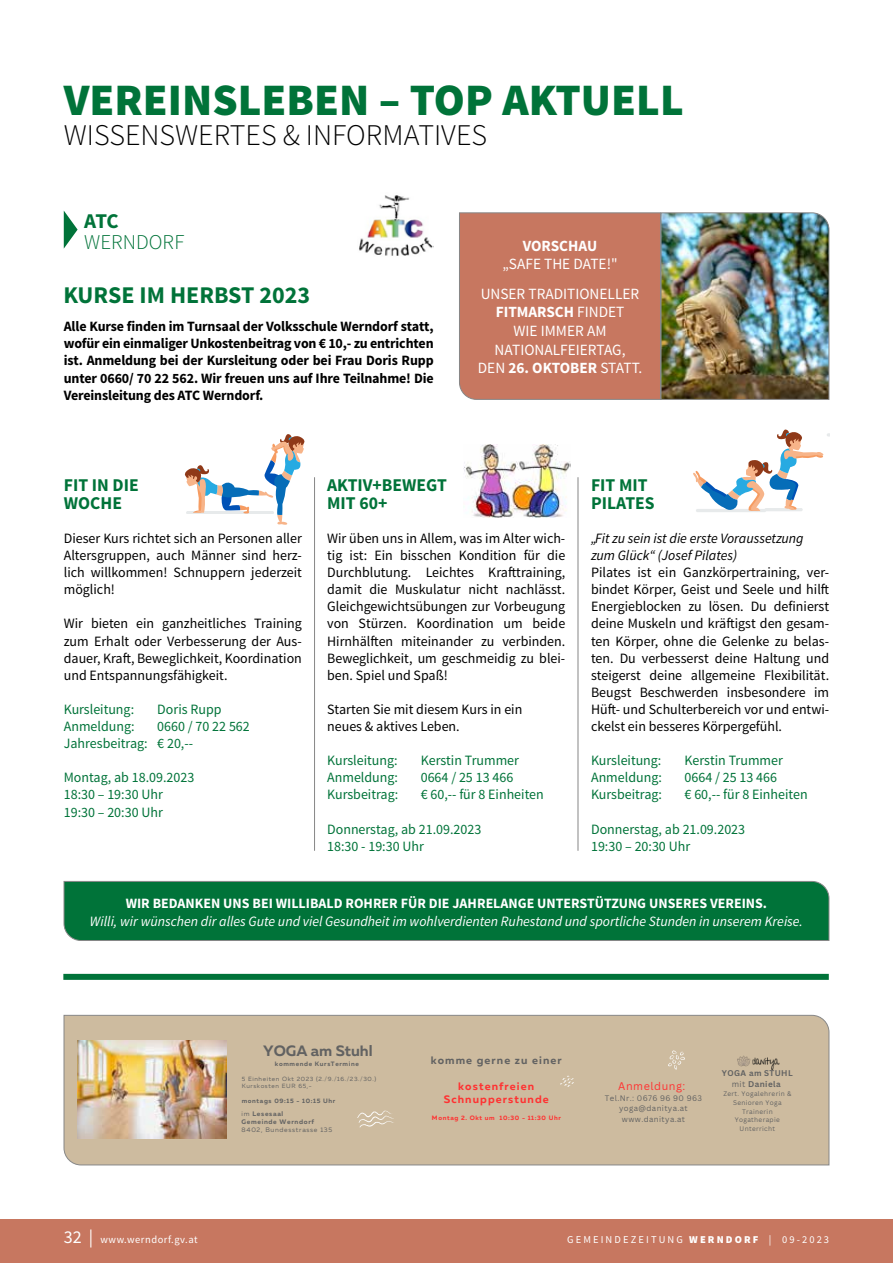
<style>
.page{position:relative;width:893px;height:1263px;background:#fff}
.page>*{position:absolute;margin:0;border:0;box-sizing:border-box;transform-origin:0 0}
.t1{font:900 45px "Source Sans Pro";color:#007339}
.t2{font:300 30px "Source Sans Pro";color:#000}
.t3{font:700 24px "Source Sans Pro";color:#007339}
.t4{font:300 21px "Source Sans Pro";color:#007339}
.t5{font:700 21px "Source Sans Pro";color:#007339}
.t6{font:700 18px/18px "Source Sans Pro";color:#007339}
.t7{font:15.6px/18.8px "Source Sans Pro";color:#fff;text-align:center}
.t8{font:700 15.6px "Source Sans Pro";color:#fff}
.t9{font:700 15px "Muller";color:#626262}
.t10{font:14.25px/17.1px "Source Sans Pro";color:#000;text-align:justify}
.t11{font:14.25px/17.1px "Source Sans Pro";color:#007339}
.t12{font:700 14.25px/17.1px "Source Sans Pro";letter-spacing:-.01em;color:#000;text-align:justify}
.t13{font:italic 14.25px "Source Sans Pro";color:#fff}
.t14{font:700 14.25px "Source Sans Pro";color:#fff}
.t15{font:italic 14.25px/17.1px "Source Sans Pro";color:#000}
.t16{font:700 10.8px/13px "Muller";letter-spacing:.1em;color:#ff3131;text-align:center}
.t17{font:700 10.8px "Muller";letter-spacing:.1em;color:#626262}
.t18{font:10.8px "Canva Sans";letter-spacing:.05em;color:#ff3131}
.t19{font:10.5px "Source Sans Pro";letter-spacing:.2em;color:#fff}
.t20{font:10.5px "Source Sans Pro";letter-spacing:.05em;color:#fff}
.t21{font:700 8.1px/10.8px "Canva Sans";letter-spacing:.05em;color:#626262;text-align:center}
.t22{font:7.8px/10.2px "Canva Sans";letter-spacing:.05em;color:#626262;text-align:center}
.t23{font:700 6.6px/7.8px "Muller";letter-spacing:.1em;color:#626262}
.t24{font:6.6px "Muller";letter-spacing:.1em;color:#626262}
.t25{font:6.45px/8.7px "Canva Sans";letter-spacing:.05em;color:#626262;text-align:center}
.t26{font:700 6.3px "Muller";letter-spacing:.1em;color:#626262}
.t27{font:700 6.3px "Muller";letter-spacing:.1em;color:#ff3131}
.t28{font:6.15px/7.2px "Muller";letter-spacing:.1em;color:#626262}
.s1{font-weight:700}
.s2{font-weight:400}
.s3{font-size:18px}
.s4{font-weight:900}
</style>
<div class="page">
<div style="left:0;top:1219px;width:893px;height:44px;background:#c77760"></div>
<div style="left:64px;top:881px;width:765px;height:60px;background:#007339"></div>
<img style="left:464px;top:445px;width:107px;height:73px">
<hr style="left:314px;top:477px;width:1px;height:374px;background:#878787">
<hr style="left:578px;top:477px;width:1px;height:374px;background:#878787">
<svg style="left:64px;top:211px;width:14px;height:37px"></svg>
<img style="left:359px;top:195px;width:75px;height:61px">
<svg style="left:184px;top:434px;width:121px;height:91px"></svg>
<hr style="left:696px;top:509px;width:70px;height:3px;background:#e7eaeb;border-radius:2px">
<svg style="left:693px;top:429px;width:136px;height:82px"></svg>
<svg style="left:64px;top:1015px;width:765px;height:150px"></svg>
<div style="left:63px;top:974px;width:766px;height:6px;background:#007339"></div>
<img style="left:459px;top:212px;width:370px;height:188px">
<h1 class="t1" style="left:64px;top:70px;width:622px">VEREINSLEBEN – TOP AKTUELL</h1>
<h2 class="t2" style="left:64px;top:116px;width:425px">WISSENSWERTES &amp; INFORMATIVES</h2>
<h3 class="t5" style="left:84px;top:207px;width:36px">ATC</h3>
<h3 class="t4" style="left:84px;top:229px;width:102px">WERNDORF</h3>
<h3 class="t3" style="left:63px;top:279px;width:248px">KURSE IM HERBST 2023</h3>
<p class="t12" style="left:64px;top:318px;width:371px">Alle Kurse finden im Turnsaal der Volksschule Werndorf statt, wofür ein einmaliger Unkostenbeitrag von € 10,- zu entrichten ist. Anmeldung bei der Kursleitung oder bei Frau Doris Rupp unter 0660/ 70 22 562. Wir freuen uns auf Ihre Teilnahme! Die Vereinsleitung des ATC Werndorf.</p>
<p class="t8" style="left:523px;top:235px;width:76px">VORSCHAU</p>
<p class="t7" style="left:481px;top:250px;width:160px;line-height:29.2px">„SAFE THE DATE!"<br>UNSER TRADITIONELLER</p>
<p class="t7" style="left:478px;top:303px;width:166px"><span class="s1">FITMARSCH</span> FINDET<br>WIE IMMER AM<br>NATIONALFEIERTAG,<br>DEN <span class="s1">26. OKTOBER</span> STATT.</p>
<p class="t6" style="left:64px;top:476px;width:76px">FIT IN DIE<br>WOCHE</p>
<p class="t10" style="left:64px;top:530px;width:240px">Dieser Kurs richtet sich an Personen aller Altersgruppen, auch Männer sind herz&shy;lich willkommen! Schnuppern jederzeit möglich!</p>
<p class="t10" style="left:64px;top:615px;width:240px">Wir bieten ein ganzheitliches Training zum Erhalt oder Verbesserung der Aus&shy;dauer, Kraft, Beweglichkeit, Koordination und Entspannungsfähigkeit.</p>
<p class="t11" style="left:64px;top:701px;width:72px">Kursleitung:</p>
<p class="t11" style="left:157px;top:701px;width:66px">Doris Rupp</p>
<p class="t11" style="left:64px;top:718px;width:72px">Anmeldung:</p>
<p class="t11" style="left:64px;top:718px;width:188px;text-indent:94px">0660 / 70 22 562<br>Jahresbeitrag: € 20,--</p>
<p class="t11" style="left:64px;top:769px;width:132px">Montag, ab 18.09.2023<br>18:30 – 19:30 Uhr<br>19:30 – 20:30 Uhr</p>
<p class="t6" style="left:327px;top:476px;width:121px">AKTIV+BEWEGT<br>MIT 60+</p>
<p class="t10" style="left:327px;top:530px;width:240px">Wir üben uns in Allem, was im Alter wich&shy;tig ist: Ein bisschen Kondition für die Durchblutung. Leichtes Krafttraining, damit die Muskulatur nicht nachlässt.<br>Gleichgewichtsübungen zur Vorbeugung von Stürzen. Koordination um beide Hirnhälften miteinander zu verbinden.<br>Beweglichkeit, um geschmeidig zu blei&shy;ben. Spiel und Spaß!</p>
<p class="t10" style="left:327px;top:701px;width:197px">Starten Sie mit diesem Kurs in ein neues &amp; aktives Leben.</p>
<p class="t11" style="left:327px;top:752px;width:72px">Kursleitung:</p>
<p class="t11" style="left:421px;top:752px;width:100px">Kerstin Trummer</p>
<p class="t11" style="left:327px;top:769px;width:72px">Anmeldung:</p>
<p class="t11" style="left:421px;top:769px;width:94px">0664 / 25 13 466</p>
<p class="t11" style="left:327px;top:786px;width:73px">Kursbeitrag:</p>
<p class="t11" style="left:421px;top:786px;width:125px">€ 60,-- für 8 Einheiten</p>
<p class="t11" style="left:327px;top:821px;width:156px">Donnerstag, ab 21.09.2023<br>18:30 - 19:30 Uhr</p>
<p class="t6" style="left:591px;top:476px;width:65px">FIT MIT<br>PILATES</p>
<p class="t15" style="left:591px;top:530px;width:214px">„Fit zu sein ist die erste Voraussetzung zum Glück“ (Josef Pilates)</p>
<p class="t10" style="left:591px;top:564px;width:240px">Pilates ist ein Ganzkörpertraining, ver&shy;bindet Körper, Geist und Seele und hilft Energieblocken zu lösen. Du definierst deine Muskeln und kräftigst den gesam&shy;ten Körper, ohne die Gelenke zu belas&shy;ten. Du verbesserst deine Haltung und steigerst deine allgemeine Flexibilität.<br>Beugst Beschwerden insbesondere im Hüft- und Schulterbereich vor und entwi&shy;ckelst ein besseres Körpergefühl.</p>
<p class="t11" style="left:591px;top:752px;width:72px">Kursleitung:</p>
<p class="t11" style="left:685px;top:752px;width:100px">Kerstin Trummer</p>
<p class="t11" style="left:591px;top:769px;width:72px">Anmeldung:</p>
<p class="t11" style="left:685px;top:769px;width:94px">0664 / 25 13 466</p>
<p class="t11" style="left:591px;top:786px;width:73px">Kursbeitrag:</p>
<p class="t11" style="left:685px;top:786px;width:125px">€ 60,-- für 8 Einheiten</p>
<p class="t11" style="left:591px;top:821px;width:156px">Donnerstag, ab 21.09.2023<br>19:30 – 20:30 Uhr</p>
<p class="t14" style="left:126px;top:894px;width:643px">WIR BEDANKEN UNS BEI WILLIBALD ROHRER FÜR DIE JAHRELANGE UNTERSTÜTZUNG UNSERES VEREINS.</p>
<p class="t13" style="left:90px;top:912px;width:715px">Willi, wir wünschen dir alles Gute und viel Gesundheit im wohlverdienten Ruhestand und sportliche Stunden in unserem Kreise.</p>
<p class="t9" style="left:263px;top:1041px;width:111px">YOGA am Stuhl</p>
<p class="t26" style="left:275px;top:1060px;width:85px">kommende KursTermine</p>
<p class="t28" style="left:242px;top:1075px;width:136px">5 Einheiten Okt 2023 (2./9./16./23./30.)<br>Kurskosten EUR 65,-</p>
<p class="t26" style="left:242px;top:1096px;width:95px">montags 09:15 - 10:15 Uhr</p>
<p class="t23" style="left:242px;top:1110px;width:74px"><span class="s2">im</span> Lesesaal<br>Gemeinde Werndorf</p>
<p class="t24" style="left:242px;top:1125px;width:92px">8402, Bundesstrasse 135</p>
<p class="t17" style="left:431px;top:1053px;width:133px">komme gerne zu einer</p>
<p class="t16" style="left:444px;top:1080px;width:106px">kostenfreien<br>Schnupperstunde</p>
<p class="t27" style="left:432px;top:1113px;width:130px">Montag 2. Okt um 10:30 - 11:30 Uhr</p>
<p class="t18" style="left:618px;top:1080px;width:69px">Anmeldung:</p>
<p class="t22" style="left:605px;top:1093px;width:99px">Tel.Nr.: 0676 96 90 963 yoga@danitya.at www.danitya.at</p>
<p class="t21" style="left:722px;top:1068px;width:72px">YOGA am STUHL <span class="s2">mit</span> Daniela</p>
<p class="t25" style="left:723px;top:1089px;width:69px">Zert. Yogalehrerin &amp;<br>Senioren Yoga<br>Trainerin<br>Yogatherapie<br>Unterricht</p>
<p class="t20" style="left:64px;top:1233px;width:136px"><span class="s3">32 |</span> www.werndorf.gv.at</p>
<p class="t19" style="left:567px;top:1233px;width:193px">GEMEINDEZEITUNG <span class="s4">WERNDORF</span></p>
<p class="t19" style="left:769px;top:1233px;width:62px">| 09-2023</p>
</div>
